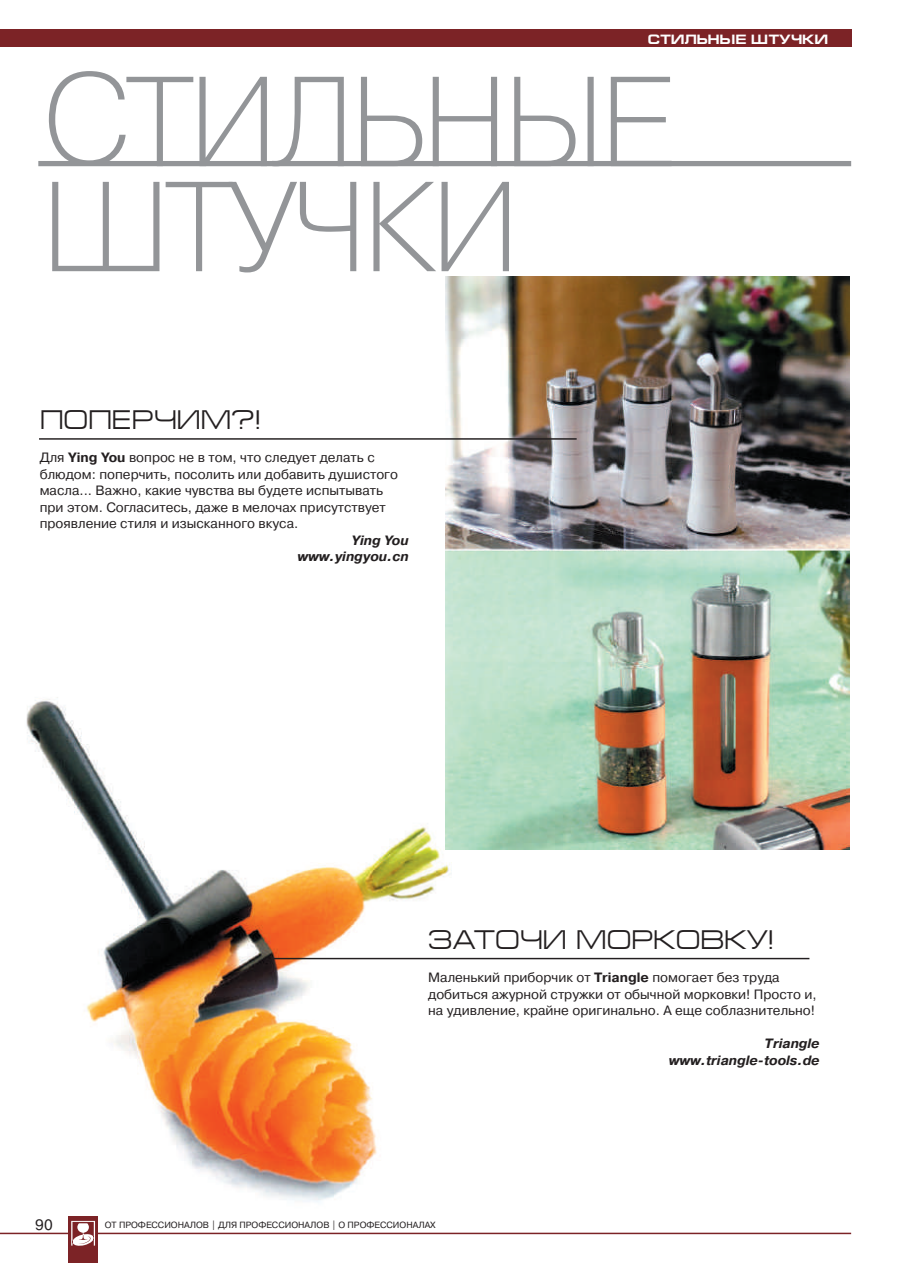
<style>
.page{position:relative;width:915px;height:1263px;background:#fff}
.page>*{position:absolute;margin:0;border:0;box-sizing:border-box;transform-origin:0 0}
.t1{font:127.65px/105px "Pragmatica Light C";letter-spacing:-.05em;color:#939598}
.t2{font:27px "Europe Ext";color:#231f20}
.t3{font:15px "Pragmatica C";color:#231f20}
.t4{font:13.5px/16.5px "Pragmatica C";color:#231f20}
.t5{font:italic 700 13.5px/16.5px "Pragmatica C";color:#231f20;text-align:right}
.t6{font:700 13.5px "Europe Ext";color:#fff}
.t7{font:9px "Pragmatica C";color:#231f20}
.s1{font-weight:700}
</style>
<div class="page">
<img style="left:26px;top:697px;width:425px;height:505px">
<img style="left:445px;top:277px;width:404px;height:572px">
<hr style="left:0;top:1233px;width:850px;height:1px;background:#7c2326">
<div style="left:0;top:30px;width:850px;height:17px;background:#7c2326"></div>
<div style="left:68px;top:1216px;width:30px;height:47px;background:#7c2326"></div>
<svg style="left:71px;top:1221px;width:24px;height:25px"></svg>
<div style="left:38px;top:161px;width:812px;height:5px;background:#939598"></div>
<hr style="left:39px;top:438px;width:537px;height:2px;background:#231f20">
<hr style="left:272px;top:958px;width:537px;height:1px;background:#231f20">
<p class="t6" style="left:647px;top:31px;width:182px">СТИЛЬНЫЕ ШТУЧКИ</p>
<h1 class="t1" style="left:40px;top:70px;width:635px">СТИЛЬНЫЕ<br>ШТУЧКИ</h1>
<h2 class="t2" style="left:40px;top:405px;width:222px">ПОПЕРЧИМ?!</h2>
<p class="t4" style="left:40px;top:450px;width:360px">Для <span class="s1">Ying You</span> вопрос не в том, что следует делать с блюдом: поперчить, посолить или добавить душистого масла... Важно, какие чувства вы будете испытывать при этом. Согласитесь, даже в мелочах присутствует проявление стиля и изысканного вкуса.</p>
<p class="t5" style="left:297px;top:532px;width:113px">Ying You www.yingyou.cn</p>
<h2 class="t2" style="left:428px;top:925px;width:48px">Зато</h2>
<h2 class="t2" style="left:519px;top:925px;width:81px">чи морковку</h2>
<h2 class="t2" style="left:767px;top:925px;width:7px">!</h2>
<p class="t4" style="left:428px;top:969px;width:390px">Маленький приборчик от <span class="s1">Triangle</span> помогает без труда добиться ажурной стружки от обычной морковки! Просто и, на удивление, крайне оригинально. А еще соблазнительно!</p>
<p class="t5" style="left:668px;top:1035px;width:152px">Triangle www.triangle-tools.de</p>
<p class="t3" style="left:35px;top:1216px;width:19px">90</p>
<p class="t7" style="left:105px;top:1220px;width:332px">ОТ ПРОФЕССИОНАЛОВ | ДЛЯ ПРОФЕССИОНАЛОВ | О ПРОФЕССИОНАЛАХ</p>
</div>
